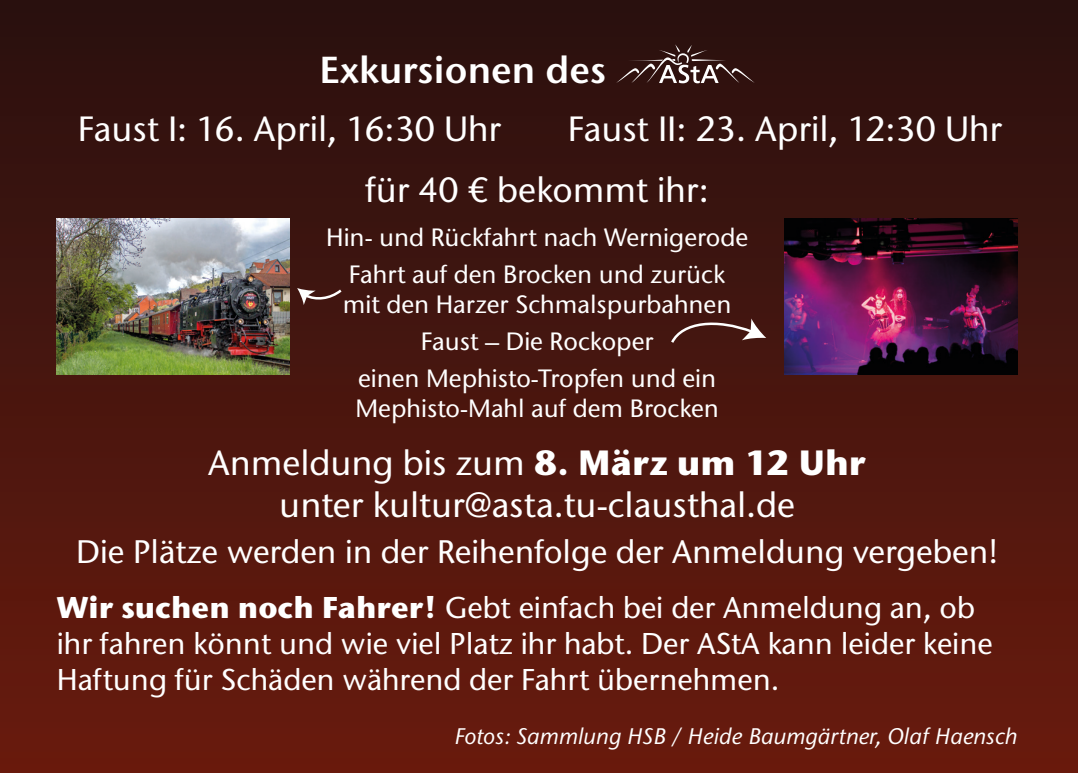
<style>
.page{position:relative;width:1078px;height:773px;background:#fff}
.page>*{position:absolute;margin:0;border:0;box-sizing:border-box;transform-origin:0 0}
.t1{font:600 37.5px "Stone Sans ITC Std";color:#fff}
.Überschrift{font:500 35px/42px "Stone Sans ITC Std";color:#fff;text-align:center}
.Überschrift-2{font:500 32.5px "Stone Sans ITC Std";color:#fff}
.Überschrift-3{font:500 30px/36px "Stone Sans ITC Std";color:#fff}
.t2{font:500 25px/30px "Stone Sans ITC Std";color:#fff}
.t3{font:italic 500 22.5px "Stone Sans ITC Std";color:#fff}
.s1{font-weight:700}
</style>
<div class="page">
<div style="left:0;top:0;width:1077px;height:772px;background:linear-gradient(to bottom,#281110,#691b0e)"></div>
<svg style="left:616px;top:44px;width:138px;height:39px;background:#4c3230"></svg>
<img style="left:784px;top:219px;width:233px;height:155px">
<img style="left:57px;top:219px;width:232px;height:155px">
<svg style="left:668px;top:318px;width:98px;height:27px;background:#5e3732"></svg>
<svg style="left:297px;top:287px;width:47px;height:18px"></svg>
<p class="t1" style="left:319px;top:47px;width:288px">Exkursionen des</p>
<p class="Überschrift" style="left:78px;top:108px;width:424px">Faust I: 16. April, 16:30 Uhr</p>
<p class="Überschrift" style="left:567px;top:108px;width:435px">Faust II: 23. April, 12:30 Uhr</p>
<p class="Überschrift" style="left:365px;top:168px;width:345px">für 40 € bekommt ihr:</p>
<p class="t2" style="left:326px;top:222px;width:423px">Hin- und Rückfahrt nach Wernigerode</p>
<p class="t2" style="left:343px;top:259px;width:390px">Fahrt auf den Brocken und zurück mit den Harzer Schmalspurbahnen</p>
<p class="t2" style="left:421px;top:326px;width:234px">Faust – Die Rockoper</p>
<p class="t2" style="left:355px;top:363px;width:365px">einen Mephisto-Tropfen und ein<br>Mephisto-Mahl auf dem Brocken</p>
<p class="Überschrift" style="left:208px;top:441px;width:659px">Anmeldung bis zum <span class="s1">8. März um 12 Uhr </span>unter kultur@asta.tu-clausthal.de</p>
<p class="Überschrift-2" style="left:76px;top:532px;width:923px">Die Plätze werden in der Reihenfolge der Anmeldung vergeben!</p>
<p class="Überschrift-3" style="left:57px;top:589px;width:937px"><span class="s1">Wir suchen noch Fahrer!</span> Gebt einfach bei der Anmeldung an, ob ihr fahren könnt und wie viel Platz ihr habt. Der AStA kann leider keine<br>Haftung für Schäden während der Fahrt übernehmen.</p>
<p class="t3" style="left:454px;top:722px;width:564px">Fotos: Sammlung HSB / Heide Baumgärtner, Olaf Haensch</p>
</div>
